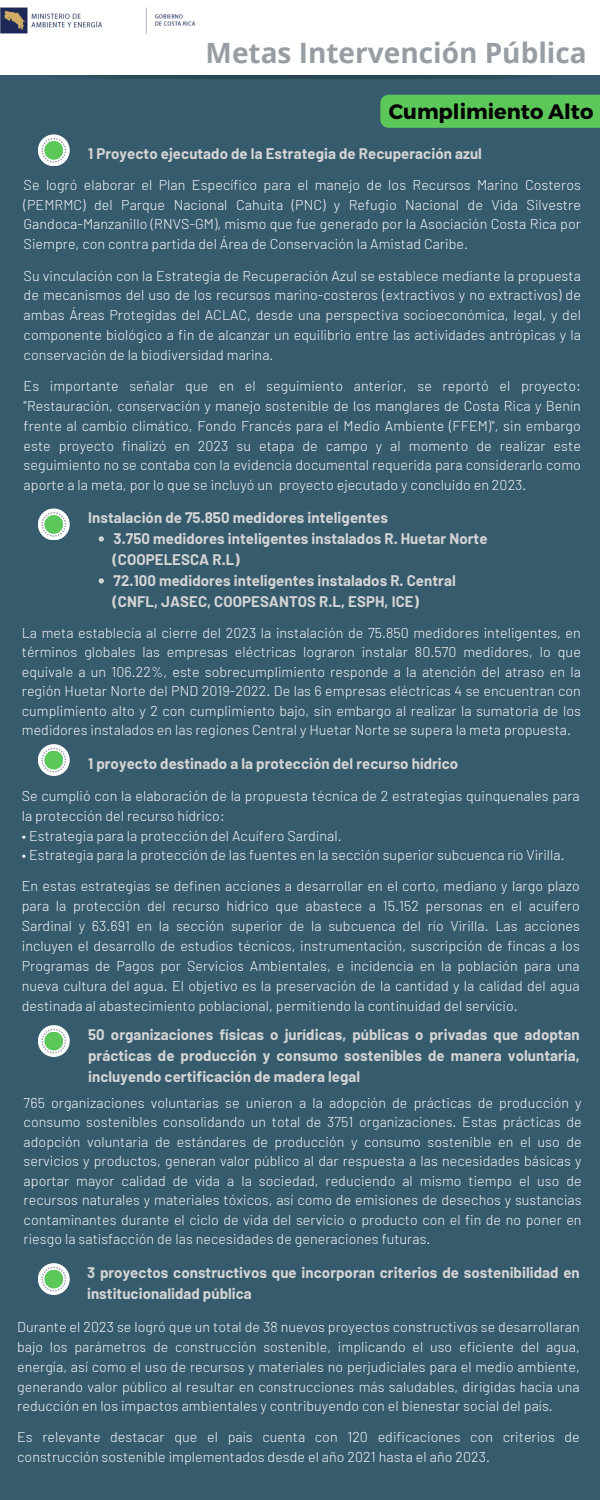
<style>
.page{position:relative;width:600px;height:1500px;background:#365b6d}
.page>*{position:absolute;margin:0;border:0;box-sizing:border-box;transform-origin:0 0}
.t1{font:700 28px "Open Sans";color:#969ea4}
.t2{font:700 20.9px "Montserrat";color:#000}
.t3{font:700 15px/21px "Barlow";letter-spacing:.005em;color:#d4d4d4}
.t4{font:300 14.3px/19.8px "Barlow";letter-spacing:.005em;color:#f7f7f7;text-align:justify}
</style>
<div class="page">
<svg style="left:38px;top:508px;width:32px;height:32px"></svg>
<svg style="left:41px;top:512px;width:25px;height:25px"></svg>
<div style="left:44px;top:515px;width:19px;height:19px;background:#5dc85a;border-radius:50%"></div>
<div style="left:0;top:0;width:600px;height:75px;background:#fff"></div>
<svg style="left:38px;top:134px;width:32px;height:32px"></svg>
<svg style="left:41px;top:138px;width:25px;height:25px"></svg>
<div style="left:44px;top:141px;width:19px;height:19px;background:#5dc85a;border-radius:50%"></div>
<svg style="left:99px;top:536px;width:5px;height:6px"></svg>
<svg style="left:99px;top:578px;width:5px;height:6px"></svg>
<svg style="left:38px;top:744px;width:32px;height:32px"></svg>
<svg style="left:41px;top:748px;width:25px;height:24px"></svg>
<div style="left:44px;top:751px;width:19px;height:19px;background:#5dc85a;border-radius:50%"></div>
<svg style="left:38px;top:1025px;width:32px;height:32px"></svg>
<svg style="left:41px;top:1029px;width:25px;height:24px"></svg>
<div style="left:44px;top:1032px;width:19px;height:18px;background:#5dc85a;border-radius:50%"></div>
<div style="left:380px;top:95px;width:220px;height:33px;background:#5dc85a"></div>
<img style="left:0;top:7px;width:196px;height:27px">
<svg style="left:38px;top:1263px;width:32px;height:32px"></svg>
<svg style="left:41px;top:1267px;width:25px;height:24px"></svg>
<div style="left:44px;top:1270px;width:19px;height:19px;background:#5dc85a;border-radius:50%"></div>
<h3 class="t1" style="left:206px;top:33px;width:383px">Metas Intervención Pública</h3>
<p class="t2" style="left:389px;top:98px;width:206px">Cumplimiento Alto</p>
<p class="t3" style="left:88px;top:143px;width:395px">1 Proyecto ejecutado de la Estrategia de Recuperación azul</p>
<h1 class="t4" style="left:24px;top:174px;width:559px">Se logró elaborar el Plan Específico para el manejo de los Recursos Marino Costeros (PEMRMC) del Parque Nacional Cahuita (PNC) y Refugio Nacional de Vida Silvestre Gandoca-Manzanillo (RNVS-GM), mismo que fue generado por la Asociación Costa Rica por Siempre, con contra partida del Área de Conservación la Amistad Caribe.</h1>
<h2 class="t4" style="left:24px;top:265px;width:559px">Su vinculación con la Estrategia de Recuperación Azul se establece mediante la propuesta de mecanismos del uso de los recursos marino-costeros (extractivos y no extractivos) de ambas Áreas Protegidas del ACLAC, desde una perspectiva socioeconómica, legal, y del componente biológico a fin de alcanzar un equilibrio entre las actividades antrópicas y la conservación de la biodiversidad marina.</h2>
<h4 class="t4" style="left:24px;top:376px;width:559px">Es importante señalar que en el seguimiento anterior, se reportó el proyecto: "Restauración, conservación y manejo sostenible de los manglares de Costa Rica y Benín frente al cambio climático, Fondo Francés para el Medio Ambiente (FFEM)", sin embargo este proyecto finalizó en 2023 su etapa de campo y al momento de realizar este seguimiento no se contaba con la evidencia documental requerida para considerarlo como aporte a la meta, por lo que se incluyó un proyecto ejecutado y concluido en 2023.</h4>
<p class="t3" style="left:88px;top:506px;width:301px">Instalación de 75.850 medidores inteligentes</p>
<h3 class="t3" style="left:114px;top:527px;width:375px">3.750 medidores inteligentes instalados R. Huetar Norte</h3>
<p class="t3" style="left:113px;top:548px;width:128px">(COOPELESCA R.L)</p>
<h4 class="t3" style="left:114px;top:569px;width:344px">72.100 medidores inteligentes instalados R. Central</h4>
<p class="t3" style="left:113px;top:590px;width:308px">(CNFL, JASEC, COOPESANTOS R.L, ESPH, ICE)</p>
<p class="t4" style="left:22px;top:622px;width:561px;line-height:19.5px">La meta establecía al cierre del 2023 la instalación de 75.850 medidores inteligentes, en términos globales las empresas eléctricas lograron instalar 80.570 medidores, lo que equivale a un 106.22%, este sobrecumplimiento responde a la atención del atraso en la región Huetar Norte del PND 2019-2022. De las 6 empresas eléctricas 4 se encuentran con cumplimiento alto y 2 con cumplimiento bajo, sin embargo al realizar la sumatoria de los medidores instalados en las regiones Central y Huetar Norte se supera la meta propuesta.</p>
<p class="t3" style="left:88px;top:752px;width:372px">1 proyecto destinado a la protección del recurso hídrico</p>
<p class="t4" style="left:22px;top:785px;width:560px">Se cumplió con la elaboración de la propuesta técnica de 2 estrategias quinquenales para la protección del recurso hídrico:</p>
<p class="t4" style="left:22px;top:825px;width:321px">• Estrategia para la protección del Acuífero Sardinal.</p>
<h4 class="t4" style="left:22px;top:845px;width:544px">• Estrategia para la protección de las fuentes en la sección superior subcuenca río Virilla.</h4>
<p class="t4" style="left:22px;top:876px;width:560px">En estas estrategias se definen acciones a desarrollar en el corto, mediano y largo plazo para la protección del recurso hídrico que abastece a 15.152 personas en el acuífero Sardinal y 63.691 en la sección superior de la subcuenca del río Virilla. Las acciones incluyen el desarrollo de estudios técnicos, instrumentación, suscripción de fincas a los Programas de Pagos por Servicios Ambientales, e incidencia en la población para una nueva cultura del agua. El objetivo es la preservación de la cantidad y la calidad del agua destinada al abastecimiento poblacional, permitiendo la continuidad del servicio.</p>
<h4 class="t3" style="left:88px;top:1024px;width:493px;text-align:justify">50 organizaciones físicas o jurídicas, públicas o privadas que adoptan prácticas de producción y consumo sostenibles de manera voluntaria, incluyendo certificación de madera legal</h4>
<p class="t4" style="left:24px;top:1092px;width:560px;line-height:19.5px">765 organizaciones voluntarias se unieron a la adopción de prácticas de producción y consumo sostenibles consolidando un total de 3751 organizaciones. Estas prácticas de adopción voluntaria de estándares de producción y consumo sostenible en el uso de servicios y productos, generan valor público al dar respuesta a las necesidades básicas y aportar mayor calidad de vida a la sociedad, reduciendo al mismo tiempo el uso de recursos naturales y materiales tóxicos, así como de emisiones de desechos y sustancias contaminantes durante el ciclo de vida del servicio o producto con el fin de no poner en riesgo la satisfacción de las necesidades de generaciones futuras.</p>
<p class="t3" style="left:87px;top:1262px;width:494px">3 proyectos constructivos que incorporan criterios de sostenibilidad en institucionalidad pública</p>
<p class="t4" style="left:17px;top:1316px;width:564px">Durante el 2023 se logró que un total de 38 nuevos proyectos constructivos se desarrollaran bajo los parámetros de construcción sostenible, implicando el uso eficiente del agua, energía, así como el uso de recursos y materiales no perjudiciales para el medio ambiente, generando valor público al resultar en construcciones más saludables, dirigidas hacia una reducción en los impactos ambientales y contribuyendo con el bienestar social del país.</p>
<h4 class="t4" style="left:17px;top:1427px;width:564px">Es relevante destacar que el país cuenta con 120 edificaciones con criterios de construcción sostenible implementados desde el año 2021 hasta el año 2023.</h4>
</div>
